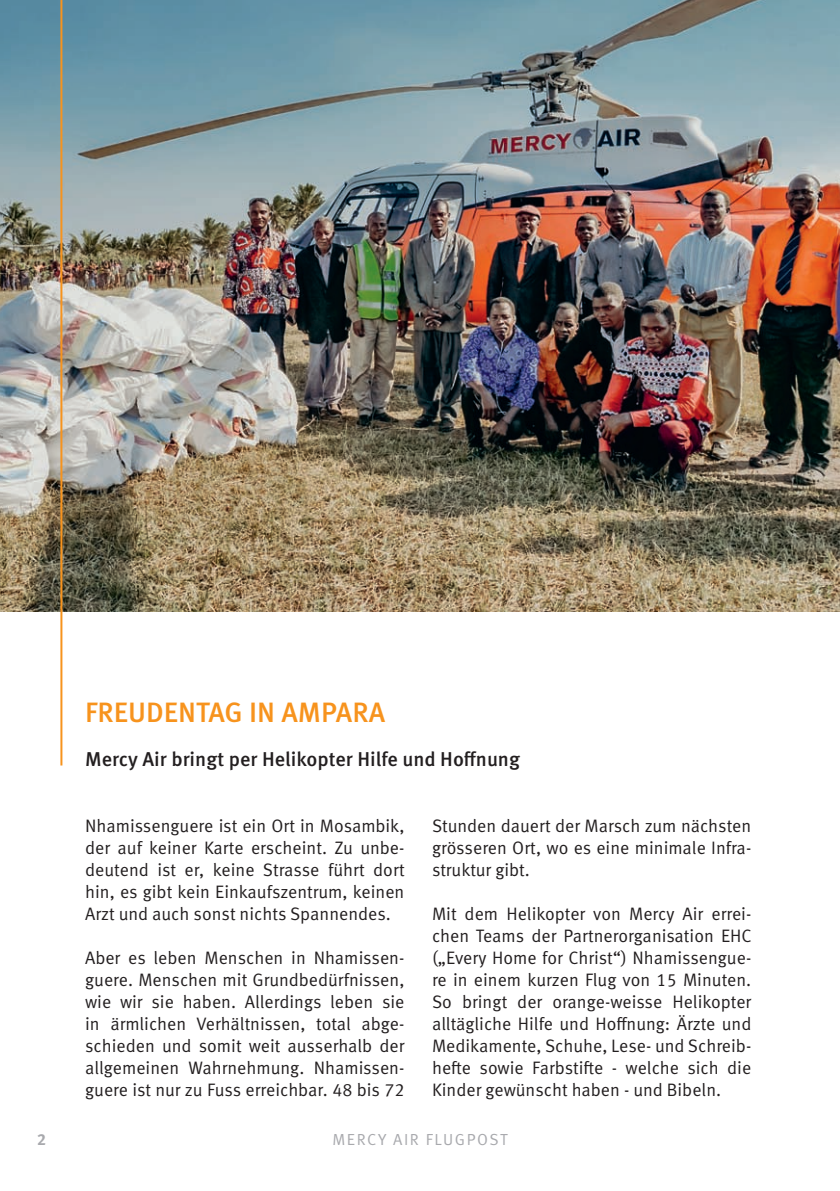
<style>
.page{position:relative;width:840px;height:1191px;background:#fff}
.page>*{position:absolute;margin:0;border:0;box-sizing:border-box;transform-origin:0 0}
.t1{font:500 28px "Meta Pro";color:#f7931d}
.t2{font:500 20px "Meta Pro";color:#231f20}
.t3{font:18px/22px "Meta Pro Norm";color:#231f20;text-align:justify}
.t4{font:16px "Meta Pro Norm";letter-spacing:.1em;color:#a8a9ad}
.t5{font:700 16px "Meta Pro";color:#a8a9ad}
</style>
<div class="page">
<img style="left:0;top:0;width:839px;height:611px">
<hr style="left:60px;top:0;width:2px;height:765px;background:#f7931d">
<h1 class="t1" style="left:85px;top:690px;width:301px">FREUDENTAG IN AMPARA</h1>
<p class="t2" style="left:85px;top:743px;width:436px">Mercy Air bringt per Helikopter Hilfe und Hoffnung</p>
<p class="t3" style="left:85px;top:813px;width:321px">Nhamissenguere ist ein Ort in Mosambik, der auf keiner Karte erscheint. Zu unbe&shy;deutend ist er, keine Strasse führt dort hin, es gibt kein Einkaufszentrum, keinen Arzt und auch sonst nichts Spannendes.</p>
<p class="t3" style="left:85px;top:945px;width:320px">Aber es leben Menschen in Nhamissen&shy;guere. Menschen mit Grundbedürfnissen, wie wir sie haben. Allerdings leben sie in ärmlichen Verhältnissen, total abge&shy;schieden und somit weit ausserhalb der allgemeinen Wahrnehmung. Nhamissen&shy;guere ist nur zu Fuss erreichbar. 48 bis 72</p>
<p class="t3" style="left:432px;top:813px;width:320px">Stunden dauert der Marsch zum nächsten grösseren Ort, wo es eine minimale Infra&shy;struktur gibt.</p>
<p class="t3" style="left:432px;top:901px;width:321px">Mit dem Helikopter von Mercy Air errei&shy;chen Teams der Partnerorganisation EHC („Every Home for Christ“) Nhamissengue&shy;re in einem kurzen Flug von 15 Minuten.<br>So bringt der orange-weisse Helikopter alltägliche Hilfe und Hoffnung: Ärzte und Medikamente, Schuhe, Lese- und Schreib&shy;hefte sowie Farbstifte - welche sich die Kinder gewünscht haben - und Bibeln.</p>
<p class="t5" style="left:37px;top:1127px;width:11px">2</p>
<p class="t4" style="left:332px;top:1127px;width:177px">MERCY AIR FLUGPOST</p>
</div>
